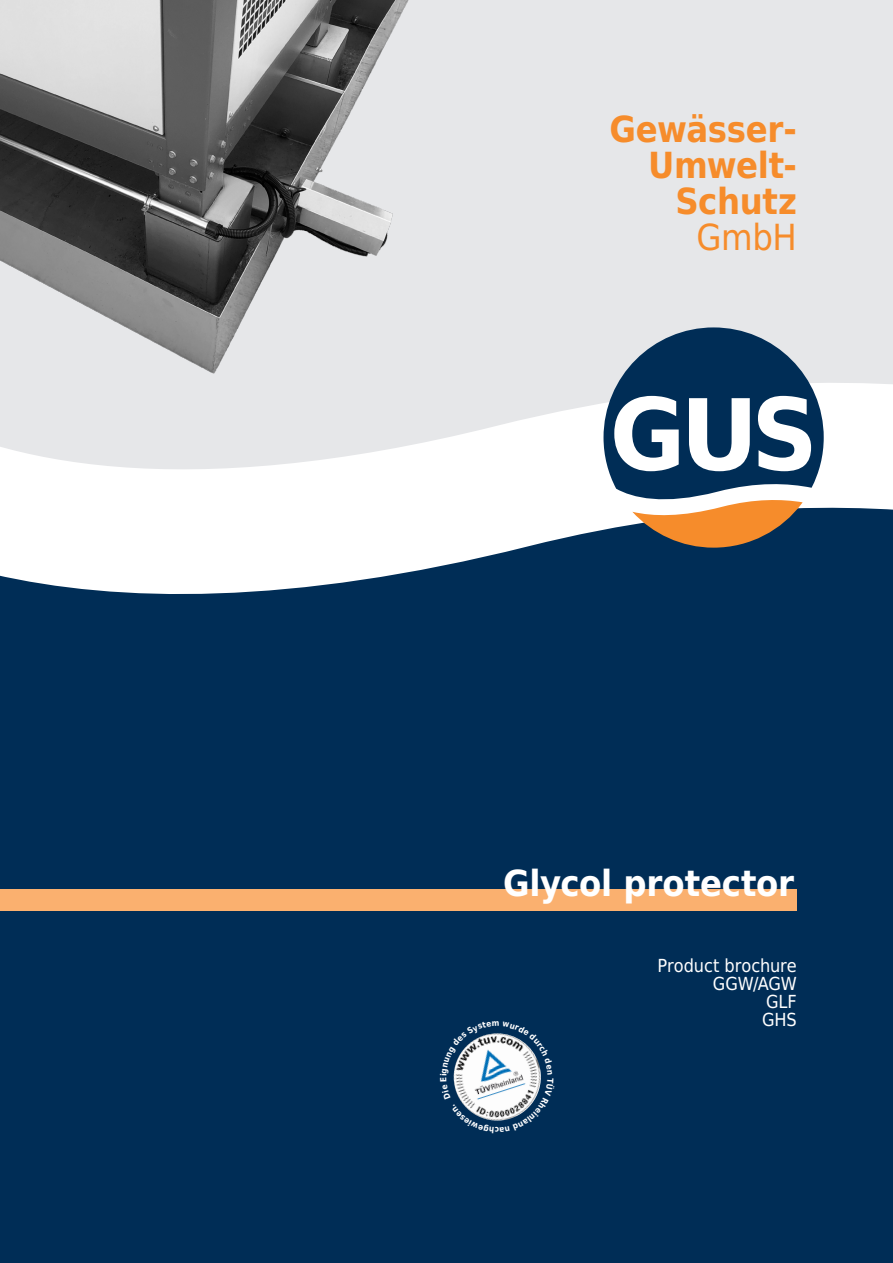
<style>
.page{position:relative;width:893px;height:1263px;background:#fff}
.page>*{position:absolute;margin:0;border:0;box-sizing:border-box;transform-origin:0 0}
.t1{font:700 36px/36px "DejaVu Sans Condensed";letter-spacing:-.01em;color:#f68c2b;text-align:right}
.t2{font:700 36px "DejaVu Sans Condensed";letter-spacing:-.005em;color:#fff}
.t3{font:18px "DejaVu Sans Condensed";letter-spacing:-.005em;color:#fff}
.s1{font-weight:400}
</style>
<div class="page">
<div style="left:0;top:0;width:893px;height:547px;background:#e6e7e9"></div>
<div style="left:0;top:502px;width:893px;height:761px;background:#002d56"></div>
<svg style="left:0;top:383px;width:893px;height:206px"></svg>
<svg style="left:603px;top:327px;width:221px;height:221px"></svg>
<div style="left:0;top:890px;width:797px;height:21px;background:#fab06f"></div>
<img style="left:0;top:0;width:459px;height:396px">
<svg style="left:453px;top:1033px;width:88px;height:88px"></svg>
<p class="t1" style="left:609px;top:110px;width:189px">Gewässer-<br>Umwelt-<br>Schutz<br><span class="s1">GmbH</span></p>
<p class="t2" style="left:503px;top:853px;width:293px">Glycol protector</p>
<p class="t3" style="left:657px;top:951px;width:141px">Product brochure</p>
<p class="t3" style="left:713px;top:969px;width:85px">GGW/AGW</p>
<p class="t3" style="left:766px;top:987px;width:32px">GLF</p>
<p class="t3" style="left:762px;top:1005px;width:36px">GHS</p>
</div>
